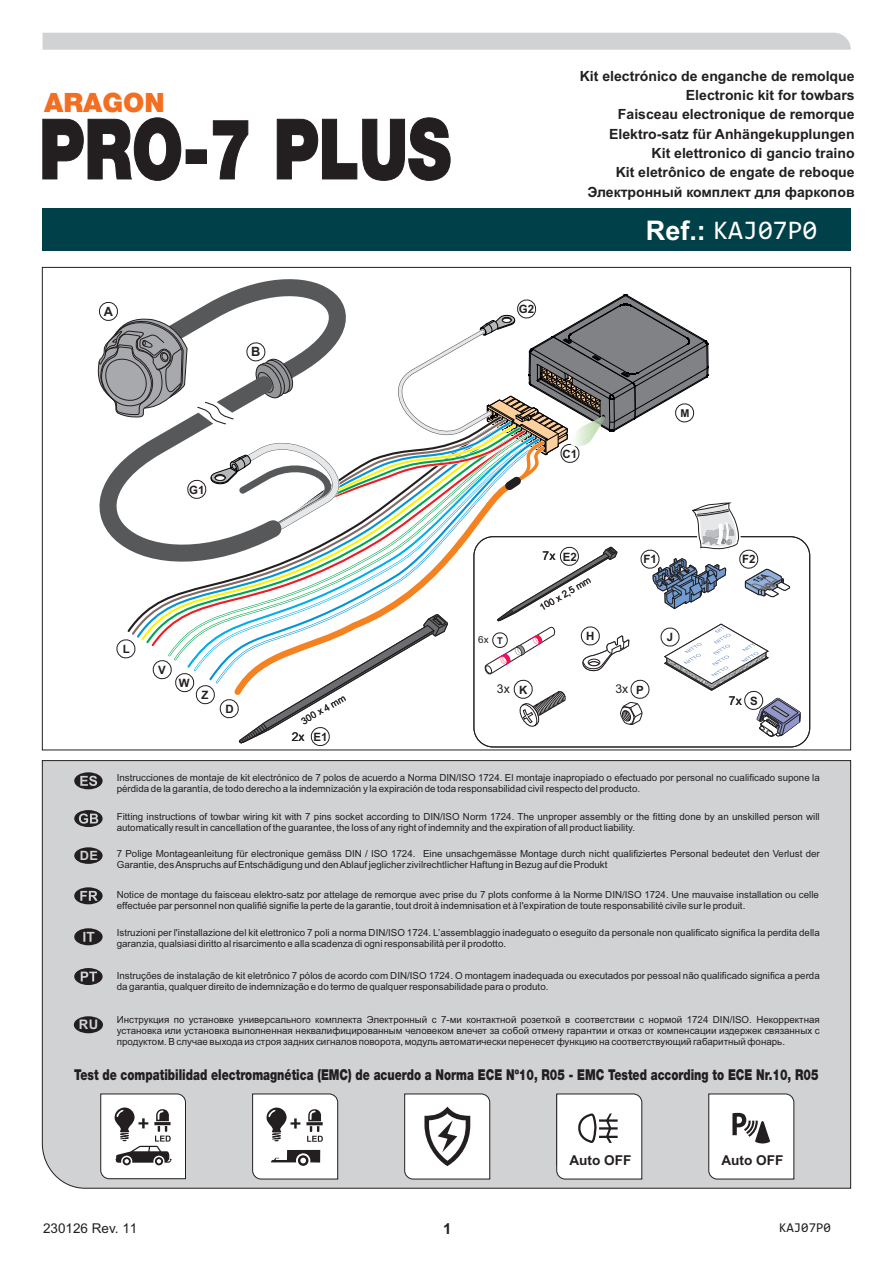
<style>
.page{position:relative;width:893px;height:1262px;background:#fff}
.page>*{position:absolute;margin:0;border:0;box-sizing:border-box;transform-origin:0 0}
.t1{font:900 83.55px "Helvetica Neue LT Std";color:#231f20;scale:.77 1}
.t2{font:27px "Consolas";color:#fff}
.t3{font:900 26.7px "Helvetica Neue LT Std";color:#f36e21}
.t4{font:900 15px "Helvetica Neue LT Std";color:#231f20;scale:.75 1}
.t5{font:700 15px "Arial";color:#231f20}
.t6{font:700 14.1px/19.4px "Arial";color:#231f20;text-align:right}
.t7{font:700 13.65px "Arial";color:#231f20}
.t8{font:13.5px "Arial";color:#231f20}
.t9{font:13.5px "Consolas";color:#231f20}
.t10{font:700 13.2px "Arial";color:#d1d2d4}
.t11{font:700 12.75px "Arial";color:#d1d2d4}
.t12{font:700 12.75px "Arial";color:#231f20}
.t13{font:12.15px "Arial";color:#231f20}
.t14{font:700 11.55px "Arial";color:#231f20}
.t15{font:700 10.8px "Arial";color:#231f20}
.t16{font:9.9px "Arial";color:#231f20}
.t17{font:9.75px/10.9px "Arial";color:#231f20}
.t18{font:9.45px "Arial";color:#231f20}
.s1{font-family:"Arial";font-weight:700}
.s2{font-weight:700;font-size:9.3px}
.s3{font-weight:700;font-size:11.55px}
</style>
<div class="page">
<div style="left:41px;top:760px;width:810px;height:429px;background:#d1d2d4"></div>
<svg style="left:74px;top:928px;width:29px;height:17px"></svg>
<svg style="left:74px;top:810px;width:29px;height:17px"></svg>
<svg style="left:74px;top:887px;width:29px;height:17px"></svg>
<svg style="left:74px;top:772px;width:29px;height:17px"></svg>
<svg style="left:74px;top:968px;width:29px;height:17px"></svg>
<div style="left:74px;top:1016px;width:29px;height:17px;background:#231f20;border-radius:50%"></div>
<div style="left:74px;top:847px;width:29px;height:17px;background:#231f20;border-radius:50%"></div>
<div style="left:43px;top:33px;width:807px;height:17px;background:#d1d2d4"></div>
<div style="left:43px;top:208px;width:807px;height:43px;background:#004049"></div>
<svg style="left:42px;top:117px;width:139px;height:64px"></svg>
<div style="left:186px;top:150px;width:20px;height:14px;border:1px solid #231f20"></div>
<svg style="left:213px;top:120px;width:35px;height:59px"></svg>
<svg style="left:277px;top:117px;width:173px;height:64px"></svg>
<svg style="left:41px;top:361px;width:2px;height:234px"></svg>
<svg style="left:404px;top:1093px;width:86px;height:86px"></svg>
<svg style="left:100px;top:1093px;width:86px;height:86px"></svg>
<svg style="left:252px;top:1093px;width:86px;height:86px"></svg>
<svg style="left:708px;top:1093px;width:86px;height:86px"></svg>
<svg style="left:556px;top:1093px;width:86px;height:86px"></svg>
<svg style="left:97px;top:266px;width:703px;height:481px"></svg>
<h3 class="t3" style="left:44px;top:93px;width:122px">ARAGON</h3>
<h1 class="t1" style="left:39px;top:119px;width:536px">PRO-7 PLUS</h1>
<h3 class="t12" style="left:104px;top:307px;width:11px">A</h3>
<h3 class="t12" style="left:251px;top:347px;width:11px">B</h3>
<p class="t14" style="left:189px;top:485px;width:17px">G1</p>
<p class="t14" style="left:123px;top:644px;width:9px">L</p>
<p class="t14" style="left:158px;top:665px;width:9px">V</p>
<p class="t14" style="left:179px;top:678px;width:12px">W</p>
<p class="t14" style="left:201px;top:690px;width:9px">Z</p>
<p class="t14" style="left:225px;top:704px;width:10px">D</p>
<p class="t18" style="left:300px;top:718px;width:51px;rotate:-30deg">300 x 4 mm</p>
<p class="t13" style="left:292px;top:731px;width:14px">2x</p>
<p class="t14" style="left:313px;top:732px;width:16px">E1</p>
<p class="t6" style="left:579px;top:67px;width:276px">Kit electrónico de enganche de remolque Electronic kit for towbars<br>Faisceau electronique de remorque Elektro-satz für Anhängekupplungen<br>Kit elettronico di gancio traino<br>Kit eletrônico de engate de reboque Электронный комплект для фаркопов</p>
<p class="t14" style="left:519px;top:305px;width:17px">G2</p>
<h2 class="t2" style="left:646px;top:219px;width:173px"><span class="s1">Ref.:</span> KAJ07P0</h2>
<p class="t14" style="left:562px;top:449px;width:16px">C1</p>
<p class="t15" style="left:680px;top:409px;width:11px">M</p>
<p class="t16" style="left:478px;top:636px;width:26px">6x <span class="s2">T</span></p>
<p class="t13" style="left:542px;top:551px;width:14px">7x</p>
<p class="t14" style="left:562px;top:552px;width:16px">E2</p>
<p class="t18" style="left:538px;top:605px;width:59px;rotate:-30deg">100 x 2,5 mm</p>
<p class="t14" style="left:643px;top:555px;width:15px">F1</p>
<p class="t14" style="left:742px;top:555px;width:15px">F2</p>
<p class="t14" style="left:586px;top:632px;width:10px">H</p>
<p class="t14" style="left:667px;top:633px;width:8px">J</p>
<p class="t13" style="left:497px;top:684px;width:32px">3x <span class="s3">K</span></p>
<p class="t13" style="left:615px;top:684px;width:30px">3x <span class="s3">P</span></p>
<p class="t13" style="left:728px;top:695px;width:14px">7x</p>
<p class="t14" style="left:750px;top:696px;width:9px">S</p>
<p class="t17" style="left:117px;top:773px;width:704px">Instrucciones de montaje de kit electrónico de 7 polos de acuerdo a Norma DIN/ISO 1724. El montaje inapropiado o efectuado por personal no cualificado supone la pérdida de la garantía, de todo derecho a la indemnización y la expiración de toda responsabilidad civil respecto del producto.</p>
<h3 class="t11" style="left:80px;top:851px;width:20px">DE</h3>
<p class="t17" style="left:117px;top:812px;width:704px">Fitting instructions of towbar wiring kit with 7 pins socket according to DIN/ISO Norm 1724. The unproper assembly or the fitting done by an unskilled person will automatically result in cancellation of the guarantee, the loss of any right of indemnity and the expiration of all product liability.</p>
<p class="t17" style="left:117px;top:849px;width:704px">7 Polige Montageanleitung für electronique gemäss DIN / ISO 1724. Eine unsachgemässe Montage durch nicht qualifiziertes Personal bedeutet den Verlust der<br>Garantie, des Anspruchs auf Entschädigung und den Ablauf jeglicher zivilrechtlicher Haftung in Bezug auf die Produkt</p>
<p class="t17" style="left:117px;top:890px;width:703px">Notice de montage du faisceau elektro-satz por attelage de remorque avec prise du 7 plots conforme à la Norme DIN/ISO 1724. Une mauvaise installation ou celle effectuée par personnel non qualifié signifie la perte de la garantie, tout droit à indemnisation et à l'expiration de toute responsabilité civile sur le produit.</p>
<p class="t17" style="left:117px;top:928px;width:704px">Istruzioni per l'installazione del kit elettronico 7 poli a norma DIN/ISO 1724. L’assemblaggio inadeguato o eseguito da personale non qualificato significa la perdita della garanzia, qualsiasi diritto al risarcimento e alla scadenza di ogni responsabilità per il prodotto.</p>
<p class="t17" style="left:117px;top:971px;width:704px">Instruções de instalação de kit eletrônico 7 pólos de acordo com DIN/ISO 1724. O montagem inadequada ou executados por pessoal não qualificado significa a perda da garantia, qualquer direito de indemnização e do termo de qualquer responsabilidade para o produto.</p>
<h3 class="t10" style="left:79px;top:1019px;width:21px">RU</h3>
<p class="t17" style="left:117px;top:1015px;width:704px;text-align:justify">Инструкция по установке универсального комплекта Электронный с 7-ми контактной розеткой в соответствии с нормой 1724 DIN/ISO. Некорректная установка или установка выполненная неквалифицированным человеком влечет за собой отмену гарантии и отказ от компенсации издержек связанных с продуктом. В случае выхода из строя задних сигналов поворота, модуль автоматически перенесет функцию на соответствующий габаритный фонарь.</p>
<h3 class="t4" style="left:74px;top:1069px;width:994px">Test de compatibilidad electromagnética (EMC) de acuerdo a Norma ECE Nº10, R05 - EMC Tested according to ECE Nr.10, R05</h3>
<h3 class="t8" style="left:43px;top:1223px;width:96px">230126 Rev. 11</h3>
<h3 class="t7" style="left:569px;top:1155px;width:63px">Auto OFF</h3>
<h3 class="t7" style="left:721px;top:1155px;width:63px">Auto OFF</h3>
<h3 class="t5" style="left:443px;top:1222px;width:10px">1</h3>
<h3 class="t9" style="left:779px;top:1222px;width:53px">KAJ07P0</h3>
</div>
